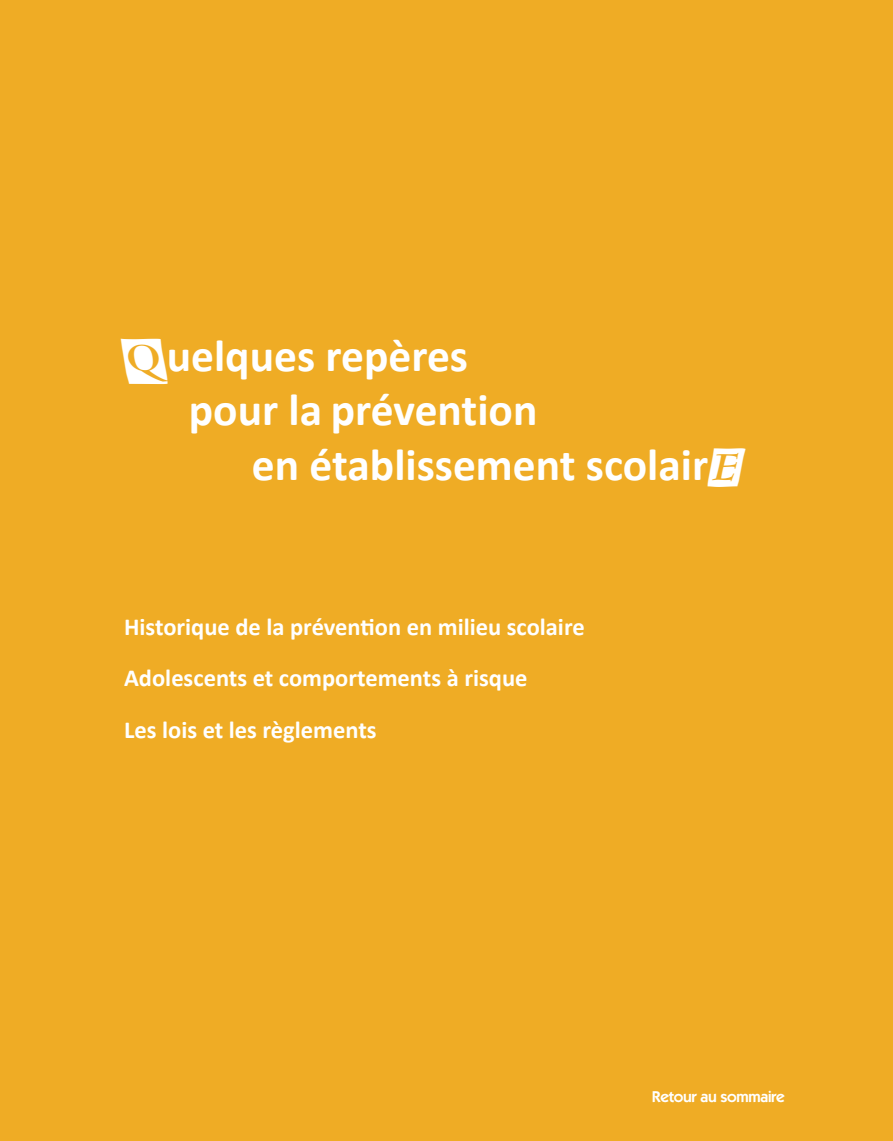
<style>
.page{position:relative;width:893px;height:1141px;background:#efac25}
.page>*{position:absolute;margin:0;border:0;box-sizing:border-box;transform-origin:0 0}
.t1{font:700 45.5px "Calibri";color:#fff}
.t2{font:700 24.5px/52px "Calibri";color:#fff}
.t3{font:600 15.75px "ITC Kabel Std";letter-spacing:-.02em;color:#fff}
.s1{font-family:"Silentium Pro Roman I";font-weight:400;font-style:italic;font-size:49px}
</style>
<div class="page">
<h1 class="t1" style="left:126px;top:328px;width:344px"><span class="s1">Q</span>uelques repères</h1>
<h1 class="t1" style="left:189px;top:382px;width:350px">pour la prévention</h1>
<h1 class="t1" style="left:252px;top:436px;width:502px">en établissement scolair<span class="s1">E</span></h1>
<p class="t2" style="left:124px;top:599px;width:462px">Historique de la prévention en milieu scolaire<br>Adolescents et comportements à risque<br>Les lois et les règlements</p>
<p class="t3" style="left:652px;top:1087px;width:134px">Retour au sommaire</p>
</div>
